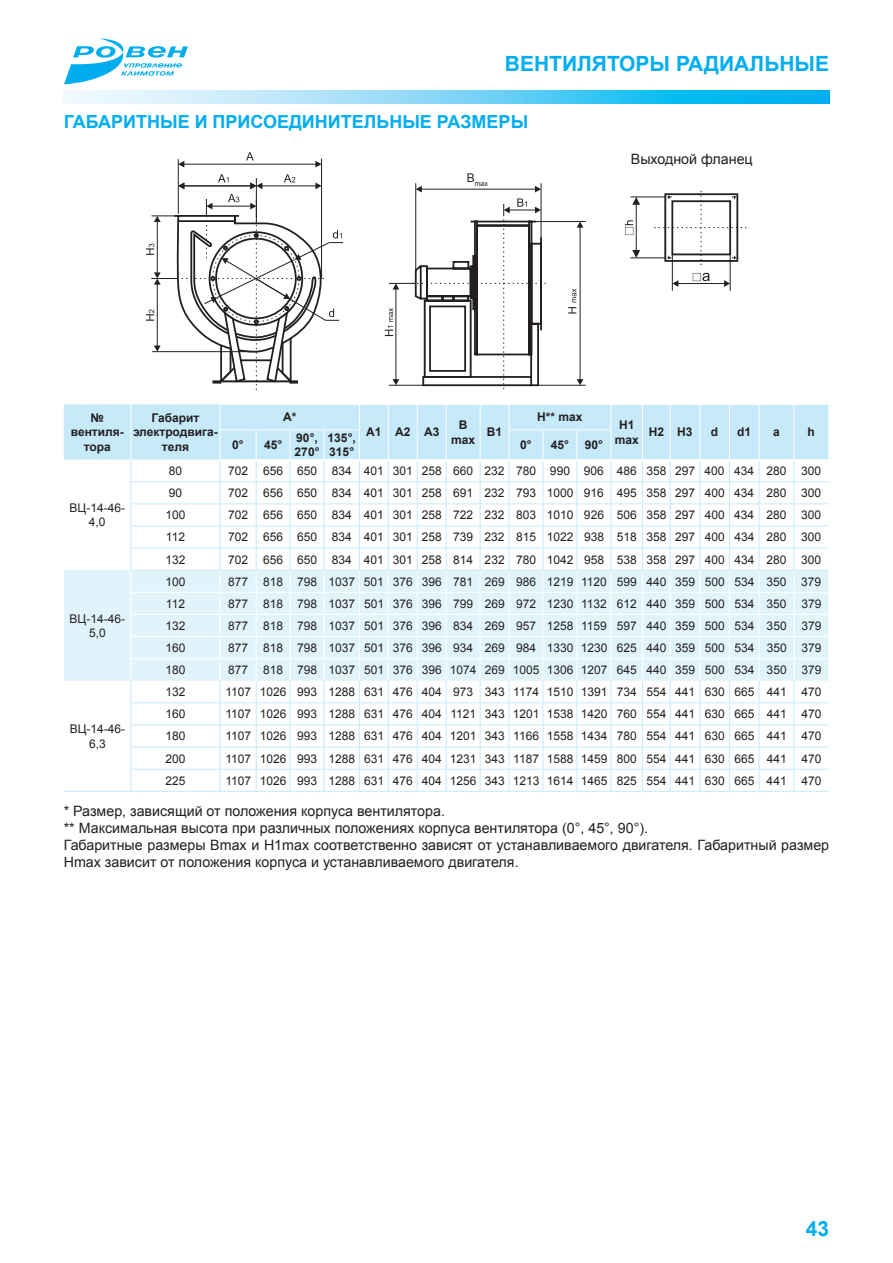
<style>
.page{position:relative;width:893px;height:1263px;background:#fff}
.page>*{position:absolute;margin:0;border:0;box-sizing:border-box;transform-origin:0 0}
.t1{font:700 21px "Arial";color:#00aeef}
.t2{font:700 18px "Arial";color:#00aeef}
.t3{font:14.25px/17.1px "Arial";color:#231f20}
.t4{font:12px/14.4px "Arial";color:#231f20;text-align:center}
.t5{font:700 12px/14.4px "Arial";color:#231f20;text-align:center}
.t6{font:7.05px "Arial";color:#231f20}
</style>
<div class="page">
<svg style="left:64px;top:38px;width:124px;height:46px"></svg>
<svg style="left:64px;top:90px;width:765px;height:13px;background:#76d5f6"></svg>
<hr style="left:178px;top:159px;width:1px;height:55px;background:#231f20">
<hr style="left:321px;top:159px;width:1px;height:119px;background:#231f20">
<hr style="left:415px;top:183px;width:1px;height:90px;background:#231f20">
<hr style="left:541px;top:183px;width:1px;height:57px;background:#231f20">
<hr style="left:421px;top:189px;width:114px;height:1px;background:#231f20">
<svg style="left:416px;top:186px;width:6px;height:6px"></svg>
<svg style="left:535px;top:186px;width:6px;height:6px"></svg>
<hr style="left:535px;top:221px;width:51px;height:1px;background:#231f20">
<hr style="left:538px;top:385px;width:48px;height:1px;background:#231f20">
<hr style="left:580px;top:227px;width:1px;height:153px;background:#231f20">
<svg style="left:577px;top:379px;width:6px;height:6px"></svg>
<svg style="left:577px;top:222px;width:6px;height:6px"></svg>
<svg style="left:385px;top:198px;width:161px;height:192px"></svg>
<svg style="left:568px;top:289px;width:8px;height:24px"></svg>
<svg style="left:625px;top:191px;width:122px;height:100px"></svg>
<hr style="left:184px;top:164px;width:132px;height:1px;background:#231f20">
<svg style="left:178px;top:161px;width:6px;height:7px"></svg>
<svg style="left:315px;top:161px;width:7px;height:7px"></svg>
<svg style="left:146px;top:174px;width:197px;height:216px"></svg>
<svg style="left:246px;top:152px;width:8px;height:8px"></svg>
<svg style="left:64px;top:404px;width:764px;height:388px"></svg>
<hr style="left:729px;top:791px;width:30px;height:1px;background:#c6eafa">
<hr style="left:759px;top:791px;width:35px;height:1px;background:#c6eafa">
<hr style="left:794px;top:791px;width:34px;height:1px;background:#c6eafa">
<h1 class="t1" style="left:505px;top:49px;width:326px">вентиляторы радиальные</h1>
<h2 class="t2" style="left:64px;top:110px;width:466px">Габаритные и присоединительные размеры</h2>
<p class="t6" style="left:467px;top:179px;width:23px"><sup>B</sup>max</p>
<p class="t3" style="left:631px;top:151px;width:123px">Выходной фланец</p>
<p class="t5" style="left:537px;top:410px;width:47px">H** max</p>
<p class="t5" style="left:71px;top:411px;width:55px">№ вентиля&shy;тора</p>
<p class="t5" style="left:133px;top:411px;width:86px">Габарит электродвига&shy;теля</p>
<p class="t5" style="left:283px;top:410px;width:15px">A*</p>
<p class="t5" style="left:366px;top:425px;width:75px">A1 A2 A3</p>
<p class="t5" style="left:451px;top:418px;width:26px">B max</p>
<p class="t5" style="left:487px;top:425px;width:17px">B1</p>
<p class="t5" style="left:232px;top:438px;width:13px">0°</p>
<p class="t5" style="left:264px;top:438px;width:20px">45°</p>
<p class="t5" style="left:295px;top:431px;width:26px;text-align:left">90°,<br>270°</p>
<p class="t5" style="left:328px;top:431px;width:30px;text-align:left">135°,<br>315°</p>
<p class="t5" style="left:520px;top:438px;width:13px">0°</p>
<p class="t5" style="left:551px;top:438px;width:20px">45°</p>
<p class="t5" style="left:585px;top:438px;width:20px">90°</p>
<p class="t5" style="left:615px;top:418px;width:26px">H1 max</p>
<p class="t5" style="left:649px;top:425px;width:45px">H2 H3</p>
<p class="t5" style="left:711px;top:425px;width:9px">d</p>
<p class="t5" style="left:737px;top:425px;width:16px">d1</p>
<p class="t5" style="left:773px;top:425px;width:8px">a</p>
<p class="t5" style="left:807px;top:425px;width:9px">h</p>
<p class="t4" style="left:70px;top:501px;width:57px">ВЦ-14-46-<br>4,0</p>
<p class="t4" style="left:70px;top:611px;width:57px">ВЦ-14-46-<br>5,0</p>
<p class="t4" style="left:169px;top:464px;width:15px">80</p>
<p class="t4" style="left:228px;top:464px;width:22px">702</p>
<p class="t4" style="left:263px;top:464px;width:560px">656 650 834 401 301 258 660 232 780 990 906 486 358 297 400 434 280 300</p>
<p class="t4" style="left:169px;top:486px;width:15px">90</p>
<p class="t4" style="left:228px;top:486px;width:22px">702</p>
<p class="t4" style="left:263px;top:486px;width:560px">656 650 834 401 301 258 691 232 793 1000 916 495 358 297 400 434 280 300</p>
<p class="t4" style="left:165px;top:508px;width:22px">100</p>
<p class="t4" style="left:228px;top:508px;width:22px">702</p>
<p class="t4" style="left:263px;top:508px;width:560px">656 650 834 401 301 258 722 232 803 1010 926 506 358 297 400 434 280 300</p>
<p class="t4" style="left:166px;top:530px;width:21px">112</p>
<p class="t4" style="left:228px;top:530px;width:22px">702</p>
<p class="t4" style="left:263px;top:530px;width:560px">656 650 834 401 301 258 739 232 815 1022 938 518 358 297 400 434 280 300</p>
<p class="t4" style="left:165px;top:552px;width:22px">132</p>
<p class="t4" style="left:228px;top:552px;width:22px">702</p>
<p class="t4" style="left:263px;top:552px;width:560px">656 650 834 401 301 258 814 232 780 1042 958 538 358 297 400 434 280 300</p>
<p class="t4" style="left:165px;top:574px;width:22px">100</p>
<p class="t4" style="left:228px;top:574px;width:22px">877</p>
<p class="t4" style="left:263px;top:574px;width:560px">818 798 1037 501 376 396 781 269 986 1219 1120 599 440 359 500 534 350 379</p>
<p class="t4" style="left:166px;top:596px;width:21px">112</p>
<p class="t4" style="left:228px;top:596px;width:22px">877</p>
<p class="t4" style="left:263px;top:596px;width:560px">818 798 1037 501 376 396 799 269 972 1230 1132 612 440 359 500 534 350 379</p>
<p class="t4" style="left:166px;top:619px;width:22px">132</p>
<p class="t4" style="left:228px;top:619px;width:22px">877</p>
<p class="t4" style="left:263px;top:619px;width:560px">818 798 1037 501 376 396 834 269 957 1258 1159 597 440 359 500 534 350 379</p>
<p class="t4" style="left:166px;top:641px;width:22px">160</p>
<p class="t4" style="left:228px;top:641px;width:22px">877</p>
<p class="t4" style="left:263px;top:641px;width:560px">818 798 1037 501 376 396 934 269 984 1330 1230 625 440 359 500 534 350 379</p>
<p class="t4" style="left:166px;top:663px;width:22px">180</p>
<p class="t4" style="left:228px;top:663px;width:22px">877</p>
<p class="t4" style="left:263px;top:663px;width:560px">818 798 1037 501 376 396 1074 269 1005 1306 1207 645 440 359 500 534 350 379</p>
<p class="t4" style="left:166px;top:685px;width:22px">132</p>
<p class="t4" style="left:225px;top:685px;width:597px">1107 1026 993 1288 631 476 404 973 343 1174 1510 1391 734 554 441 630 665 441 470</p>
<p class="t4" style="left:166px;top:707px;width:22px">160</p>
<p class="t4" style="left:225px;top:707px;width:597px">1107 1026 993 1288 631 476 404 1121 343 1201 1538 1420 760 554 441 630 665 441 470</p>
<p class="t4" style="left:166px;top:729px;width:22px">180</p>
<p class="t4" style="left:225px;top:729px;width:597px">1107 1026 993 1288 631 476 404 1201 343 1166 1558 1434 780 554 441 630 665 441 470</p>
<p class="t4" style="left:166px;top:751px;width:22px">200</p>
<p class="t4" style="left:225px;top:751px;width:597px">1107 1026 993 1288 631 476 404 1231 343 1187 1588 1459 800 554 441 630 665 441 470</p>
<p class="t4" style="left:166px;top:773px;width:22px">225</p>
<p class="t4" style="left:225px;top:773px;width:597px">1107 1026 993 1288 631 476 404 1256 343 1213 1614 1465 825 554 441 630 665 441 470</p>
<p class="t3" style="left:64px;top:802px;width:767px">* Размер, зависящий от положения корпуса вентилятора.<br>** Максимальная высота при различных положениях корпуса вентилятора (0°, 45°, 90°).<br>Габаритные размеры Bmax и H1max соответственно зависят от устанавливаемого двигателя. Габаритный размер Hmax зависит от положения корпуса и устанавливаемого двигателя.</p>
<p class="t4" style="left:70px;top:722px;width:57px">ВЦ-14-46-<br>6,3</p>
<h1 class="t1" style="left:806px;top:1214px;width:25px">43</h1>
</div>
